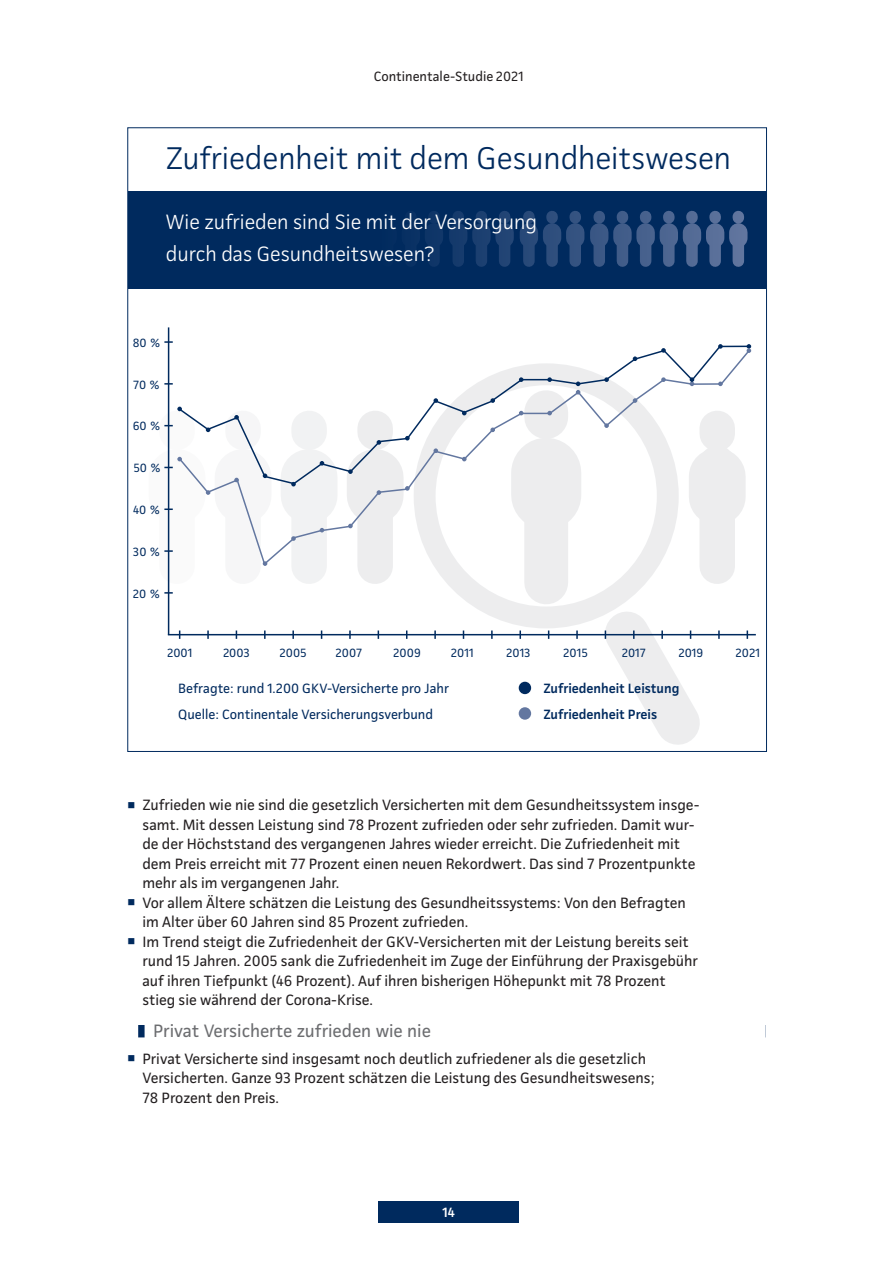
<style>
.page{position:relative;width:893px;height:1263px;background:#fff}
.page>*{position:absolute;margin:0;border:0;box-sizing:border-box;transform-origin:0 0}
.Grafikheadline{font:300 31.5px "Continentale Pro";color:#002a5e}
.Fragestellung{font:300 20.85px/32.1px "Continentale Pro";color:#fff}
.Zwischentitel_blau{font:18px "Continentale Pro";color:#6c6d70}
.t1{font:15px/19.5px "Continentale Pro";color:#231f20}
.Befragte_Angaben_in{font:13.5px "Continentale Pro";color:#002a5e}
.Säulenlegende{font:600 13.5px "Continentale Pro";color:#002a5e}
.t2{font:13.5px "Continentale Pro";color:#231f20}
.t3{font:600 13.5px "Continentale Pro";color:#fff}
.t4{font:12px "Continentale Pro";color:#002a5e}
</style>
<div class="page">
<div style="left:414px;top:363px;width:265px;height:265px;border:22px solid #e1e2e4;border-radius:50%"></div>
<div style="left:524px;top:460px;width:44px;height:122px;background:#ededee"></div>
<div style="left:159px;top:467px;width:36px;height:99px;background:#f7f7f8"></div>
<hr style="left:159px;top:428px;width:36px;height:4px;background:#f7f7f8">
<div style="left:149px;top:477px;width:56px;height:18px;background:#f7f7f8"></div>
<div style="left:128px;top:191px;width:638px;height:97px;background:#002a5e"></div>
<div style="left:686px;top:229px;width:12px;height:32px;background:#536b95"></div>
<svg style="left:686px;top:217px;width:12px;height:1px"></svg>
<div style="left:683px;top:232px;width:18px;height:6px;background:#536b95"></div>
<div style="left:593px;top:229px;width:12px;height:32px;background:#3b5785"></div>
<svg style="left:593px;top:217px;width:12px;height:1px"></svg>
<div style="left:590px;top:232px;width:18px;height:6px;background:#3b5785"></div>
<div style="left:709px;top:229px;width:12px;height:32px;background:#5a709a"></div>
<svg style="left:709px;top:217px;width:12px;height:1px"></svg>
<div style="left:706px;top:232px;width:18px;height:6px;background:#5a709a"></div>
<div style="left:617px;top:229px;width:11px;height:32px;background:#415d89"></div>
<div style="left:613px;top:232px;width:19px;height:6px;background:#415d89"></div>
<div style="left:733px;top:229px;width:11px;height:32px;background:#6377a0"></div>
<div style="left:729px;top:232px;width:18px;height:6px;background:#6377a0"></div>
<div style="left:640px;top:229px;width:11px;height:32px;background:#47618d"></div>
<div style="left:636px;top:232px;width:19px;height:6px;background:#47618d"></div>
<div style="left:663px;top:229px;width:12px;height:32px;background:#4e6692"></div>
<svg style="left:663px;top:217px;width:12px;height:1px"></svg>
<div style="left:660px;top:232px;width:18px;height:6px;background:#4e6692"></div>
<div style="left:523px;top:229px;width:12px;height:32px;background:#284979"></div>
<svg style="left:523px;top:217px;width:12px;height:1px"></svg>
<div style="left:520px;top:232px;width:18px;height:6px;background:#284979"></div>
<div style="left:452px;top:229px;width:12px;height:32px;background:#153a6c"></div>
<div style="left:449px;top:232px;width:18px;height:6px;background:#153a6c"></div>
<div style="left:546px;top:229px;width:12px;height:32px;background:#2e4e7d"></div>
<svg style="left:546px;top:217px;width:12px;height:1px"></svg>
<div style="left:543px;top:232px;width:18px;height:6px;background:#2e4e7d"></div>
<div style="left:476px;top:229px;width:11px;height:32px;background:#1b3f70"></div>
<div style="left:472px;top:232px;width:19px;height:6px;background:#1b3f70"></div>
<div style="left:405px;top:229px;width:11px;height:32px;background:#083063"></div>
<div style="left:402px;top:232px;width:18px;height:6px;background:#083063"></div>
<div style="left:569px;top:229px;width:12px;height:32px;background:#345381"></div>
<svg style="left:569px;top:217px;width:12px;height:1px"></svg>
<div style="left:566px;top:232px;width:18px;height:6px;background:#345381"></div>
<div style="left:499px;top:229px;width:11px;height:32px;background:#224474"></div>
<div style="left:495px;top:232px;width:19px;height:6px;background:#224474"></div>
<div style="left:428px;top:229px;width:12px;height:32px;background:#0f3568"></div>
<div style="left:425px;top:232px;width:18px;height:6px;background:#0f3568"></div>
<div style="left:378px;top:1201px;width:141px;height:21px;background:#002a5e"></div>
<div style="left:519px;top:682px;width:12px;height:12px;background:#002a5e;border-radius:50%"></div>
<div style="left:519px;top:707px;width:12px;height:13px;background:#6377a0;border-radius:50%"></div>
<hr style="left:168px;top:327px;width:1px;height:308px;background:#002a5e">
<hr style="left:168px;top:634px;width:588px;height:1px;background:#002a5e">
<svg style="left:292px;top:630px;width:2px;height:9px"></svg>
<svg style="left:207px;top:630px;width:2px;height:9px"></svg>
<svg style="left:349px;top:630px;width:2px;height:9px"></svg>
<svg style="left:491px;top:630px;width:2px;height:9px"></svg>
<svg style="left:434px;top:630px;width:2px;height:9px"></svg>
<svg style="left:519px;top:630px;width:2px;height:9px"></svg>
<svg style="left:164px;top:592px;width:9px;height:2px"></svg>
<svg style="left:264px;top:630px;width:2px;height:9px"></svg>
<svg style="left:567px;top:574px;width:171px;height:178px"></svg>
<svg style="left:164px;top:341px;width:587px;height:225px"></svg>
<p class="t2" style="left:374px;top:69px;width:151px">Continentale-Studie 2021</p>
<p class="Grafikheadline" style="left:166px;top:140px;width:567px">Zufriedenheit mit dem Gesundheitswesen</p>
<p class="Fragestellung" style="left:166px;top:205px;width:373px">Wie zufrieden sind Sie mit der Versorgung durch das Gesundheitswesen?</p>
<p class="t4" style="left:133px;top:335px;width:29px">80 %</p>
<p class="t4" style="left:133px;top:377px;width:28px">70 %</p>
<p class="t4" style="left:133px;top:419px;width:29px">60 %</p>
<p class="t4" style="left:133px;top:461px;width:29px">50 %</p>
<p class="t4" style="left:133px;top:503px;width:28px">40 %</p>
<p class="t4" style="left:133px;top:544px;width:28px">30 %</p>
<p class="t4" style="left:133px;top:586px;width:28px">20 %</p>
<p class="t4" style="left:167px;top:646px;width:27px">2001</p>
<p class="t4" style="left:223px;top:646px;width:28px">2003</p>
<p class="t4" style="left:280px;top:646px;width:29px">2005</p>
<p class="t4" style="left:336px;top:646px;width:28px">2007</p>
<p class="t4" style="left:393px;top:646px;width:29px">2009</p>
<p class="t4" style="left:451px;top:646px;width:24px">2011</p>
<p class="t4" style="left:506px;top:646px;width:26px">2013</p>
<p class="t4" style="left:563px;top:646px;width:26px">2015</p>
<p class="t4" style="left:622px;top:646px;width:25px">2017</p>
<p class="t4" style="left:678px;top:646px;width:26px">2019</p>
<p class="t4" style="left:736px;top:646px;width:26px">2021</p>
<p class="Befragte_Angaben_in" style="left:178px;top:680px;width:272px">Befragte: rund 1.200 GKV-Versicherte pro Jahr</p>
<p class="Befragte_Angaben_in" style="left:178px;top:706px;width:256px">Quelle: Continentale Versicherungsverbund</p>
<p class="Säulenlegende" style="left:543px;top:680px;width:137px">Zufriedenheit Leistung</p>
<p class="Säulenlegende" style="left:543px;top:706px;width:115px">Zufriedenheit Preis</p>
<p class="t1" style="left:142px;top:795px;width:559px">Zufrieden wie nie sind die gesetzlich Versicherten mit dem Gesundheitssystem insge&shy;samt. Mit dessen Leistung sind 78 Prozent zufrieden oder sehr zufrieden. Damit wur&shy;de der Höchststand des vergangenen Jahres wieder erreicht. Die Zufriedenheit mit dem Preis erreicht mit 77 Prozent einen neuen Rekordwert. Das sind 7 Prozentpunkte mehr als im vergangenen Jahr.</p>
<p class="t1" style="left:142px;top:893px;width:545px">Vor allem Ältere schätzen die Leistung des Gesundheitssystems: Von den Befragten im Alter über 60 Jahren sind 85 Prozent zufrieden.</p>
<p class="t1" style="left:142px;top:932px;width:557px">Im Trend steigt die Zufriedenheit der GKV-Versicherten mit der Leistung bereits seit rund 15 Jahren. 2005 sank die Zufriedenheit im Zuge der Einführung der Praxisgebühr auf ihren Tiefpunkt (46 Prozent). Auf ihren bisherigen Höhepunkt mit 78 Prozent stieg sie während der Corona-Krise.</p>
<p class="Zwischentitel_blau" style="left:153px;top:1020px;width:279px">Privat Versicherte zufrieden wie nie</p>
<p class="t1" style="left:142px;top:1049px;width:514px">Privat Versicherte sind insgesamt noch deutlich zufriedener als die gesetzlich<br>Versicherten. Ganze 93 Prozent schätzen die Leistung des Gesundheitswesens;<br>78 Prozent den Preis.</p>
<p class="t3" style="left:442px;top:1204px;width:14px">14</p>
</div>
